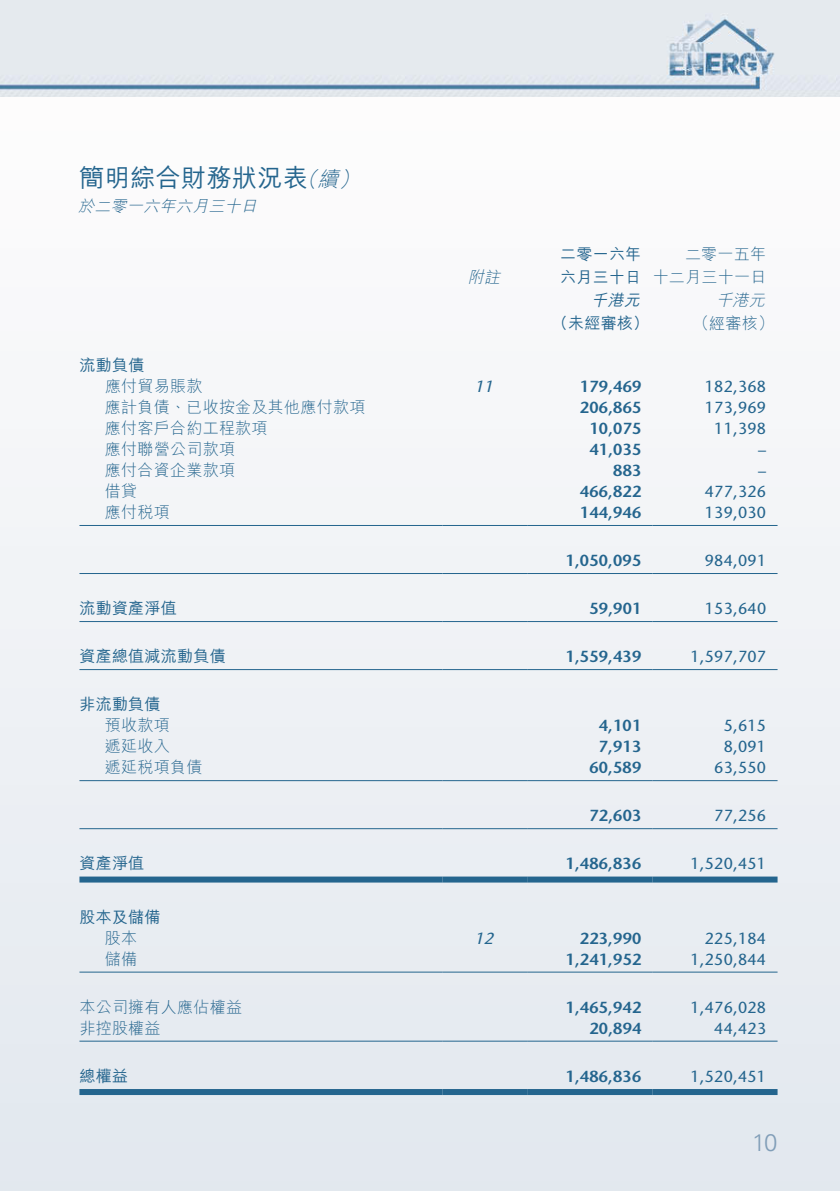
<style>
.page{position:relative;width:840px;height:1191px;background:#fff}
.page>*{position:absolute;margin:0;border:0;box-sizing:border-box;transform-origin:0 0}
.t1{font:500 25px "M Hei HK";letter-spacing:.015em;color:#24658e}
.t2{font:300 24px "Univers LT Std";color:#819eb8}
.t3{font:italic 300 21px "M Hei HK";color:#24658e}
.t4{font:600 16px "Stone Sans Std";letter-spacing:.015em;color:#24658e}
.t5{font:500 16px "Stone Sans Std";letter-spacing:.015em;color:#24658e}
.t6{font:300 16px/23px "M Hei HK";letter-spacing:.015em;color:#24658e;text-align:right}
.t7{font:500 16px/23px "M Hei HK";letter-spacing:.015em;color:#24658e}
.t8{font:italic 300 16px "M Hei HK";color:#24658e}
.t9{font:italic 500 16px "Stone Sans Std";color:#24658e}
.t10{font:italic 500 16px "M Hei HK";color:#24658e}
</style>
<div class="page">
<div style="left:0;top:0;width:839px;height:1191px;background:linear-gradient(to right,#eff2f5,#eff2f5)"></div>
<img style="left:0;top:0;width:839px;height:96px">
<hr style="left:79px;top:525px;width:363px;height:1px;background:#24658e">
<hr style="left:442px;top:525px;width:85px;height:1px;background:#24658e">
<hr style="left:527px;top:525px;width:125px;height:1px;background:#24658e">
<hr style="left:652px;top:525px;width:125px;height:1px;background:#24658e">
<hr style="left:79px;top:573px;width:363px;height:1px;background:#24658e">
<hr style="left:442px;top:573px;width:85px;height:1px;background:#24658e">
<hr style="left:527px;top:573px;width:125px;height:1px;background:#24658e">
<hr style="left:652px;top:573px;width:125px;height:1px;background:#24658e">
<hr style="left:79px;top:621px;width:363px;height:1px;background:#24658e">
<hr style="left:442px;top:621px;width:85px;height:1px;background:#24658e">
<hr style="left:527px;top:621px;width:125px;height:1px;background:#24658e">
<hr style="left:652px;top:621px;width:125px;height:1px;background:#24658e">
<hr style="left:79px;top:669px;width:363px;height:1px;background:#24658e">
<hr style="left:442px;top:669px;width:85px;height:1px;background:#24658e">
<hr style="left:527px;top:669px;width:125px;height:1px;background:#24658e">
<hr style="left:652px;top:669px;width:125px;height:1px;background:#24658e">
<hr style="left:79px;top:780px;width:363px;height:1px;background:#24658e">
<hr style="left:442px;top:780px;width:85px;height:1px;background:#24658e">
<hr style="left:527px;top:780px;width:125px;height:1px;background:#24658e">
<hr style="left:652px;top:780px;width:125px;height:1px;background:#24658e">
<hr style="left:79px;top:828px;width:363px;height:1px;background:#24658e">
<hr style="left:442px;top:828px;width:85px;height:1px;background:#24658e">
<hr style="left:527px;top:828px;width:125px;height:1px;background:#24658e">
<hr style="left:652px;top:828px;width:125px;height:1px;background:#24658e">
<div style="left:79px;top:876px;width:363px;height:6px;background:#24658e"></div>
<div style="left:442px;top:876px;width:85px;height:6px;background:#24658e"></div>
<div style="left:527px;top:876px;width:125px;height:6px;background:#24658e"></div>
<div style="left:652px;top:876px;width:125px;height:6px;background:#24658e"></div>
<hr style="left:79px;top:971px;width:363px;height:1px;background:#24658e">
<hr style="left:442px;top:971px;width:85px;height:1px;background:#24658e">
<hr style="left:527px;top:971px;width:125px;height:1px;background:#24658e">
<hr style="left:652px;top:971px;width:125px;height:1px;background:#24658e">
<hr style="left:79px;top:1040px;width:363px;height:1px;background:#24658e">
<hr style="left:442px;top:1040px;width:85px;height:1px;background:#24658e">
<hr style="left:527px;top:1040px;width:125px;height:1px;background:#24658e">
<hr style="left:652px;top:1040px;width:125px;height:1px;background:#24658e">
<div style="left:79px;top:1089px;width:363px;height:6px;background:#24658e"></div>
<div style="left:442px;top:1089px;width:85px;height:6px;background:#24658e"></div>
<div style="left:527px;top:1089px;width:125px;height:6px;background:#24658e"></div>
<div style="left:652px;top:1089px;width:125px;height:6px;background:#24658e"></div>
<h1 class="t1" style="left:79px;top:159px;width:230px">簡明綜合財務狀況表</h1>
<p class="t8" style="left:78px;top:195px;width:185px">於二零一六年六月三十日</p>
<h3 class="t3" style="left:317px;top:164px;width:29px">續</h3>
<h3 class="t3" style="left:296px;top:164px;width:29px">（</h3>
<h3 class="t3" style="left:339px;top:164px;width:29px">(</h3>
<p class="t8" style="left:467px;top:266px;width:39px">附註</p>
<p class="t7" style="left:560px;top:241px;width:83px">二零一六年六月三十日</p>
<p class="t6" style="left:652px;top:242px;width:115px">二零一五年<br>十二月三十一日</p>
<p class="t8" style="left:715px;top:289px;width:55px">千港元</p>
<p class="t10" style="left:591px;top:288px;width:55px">千港元</p>
<p class="t7" style="left:551px;top:310px;width:99px">（未經審核）</p>
<p class="t6" style="left:692px;top:311px;width:83px">（經審核(</p>
<p class="t7" style="left:79px;top:352px;width:66px">流動負債</p>
<p class="t6" style="left:105px;top:374px;width:99px">應付貿易賬款</p>
<p class="t9" style="left:474px;top:377px;width:25px">11</p>
<p class="t4" style="left:579px;top:377px;width:63px">179,469</p>
<p class="t5" style="left:704px;top:377px;width:63px">182,368</p>
<p class="t6" style="left:105px;top:395px;width:262px">應計負債、已收按金及其他應付款項</p>
<p class="t4" style="left:579px;top:398px;width:63px">206,865</p>
<p class="t5" style="left:704px;top:398px;width:63px">173,969</p>
<p class="t6" style="left:105px;top:416px;width:164px">應付客戶合約工程款項</p>
<p class="t4" style="left:589px;top:419px;width:53px">10,075</p>
<p class="t5" style="left:713px;top:419px;width:53px">11,398</p>
<p class="t6" style="left:105px;top:437px;width:131px">應付聯營公司款項</p>
<p class="t4" style="left:589px;top:440px;width:53px">41,035</p>
<p class="t5" style="left:757px;top:440px;width:9px">–</p>
<p class="t6" style="left:105px;top:458px;width:131px">應付合資企業款項</p>
<p class="t4" style="left:613px;top:461px;width:30px">883</p>
<p class="t5" style="left:757px;top:461px;width:9px">–</p>
<p class="t6" style="left:105px;top:479px;width:34px">借貸</p>
<p class="t4" style="left:579px;top:481px;width:63px">466,822</p>
<p class="t5" style="left:704px;top:482px;width:63px">477,326</p>
<p class="t6" style="left:105px;top:500px;width:66px">應付稅項</p>
<p class="t4" style="left:579px;top:502px;width:63px">144,946</p>
<p class="t5" style="left:704px;top:503px;width:63px">139,030</p>
<p class="t4" style="left:565px;top:551px;width:77px">1,050,095</p>
<p class="t5" style="left:704px;top:551px;width:63px">984,091</p>
<p class="t7" style="left:79px;top:595px;width:99px">流動資產淨值</p>
<p class="t4" style="left:589px;top:599px;width:53px">59,901</p>
<p class="t5" style="left:704px;top:599px;width:63px">153,640</p>
<p class="t7" style="left:79px;top:643px;width:148px">資產總值減流動負債</p>
<p class="t7" style="left:79px;top:691px;width:83px">非流動負債</p>
<p class="t4" style="left:565px;top:647px;width:77px">1,559,439</p>
<p class="t5" style="left:690px;top:647px;width:77px">1,597,707</p>
<p class="t6" style="left:105px;top:713px;width:66px">預收款項</p>
<p class="t4" style="left:598px;top:716px;width:44px">4,101</p>
<p class="t5" style="left:723px;top:716px;width:44px">5,615</p>
<p class="t6" style="left:105px;top:734px;width:66px">遞延收入</p>
<p class="t4" style="left:598px;top:737px;width:44px">7,913</p>
<p class="t5" style="left:723px;top:737px;width:44px">8,091</p>
<p class="t6" style="left:105px;top:755px;width:99px">遞延稅項負債</p>
<p class="t4" style="left:589px;top:758px;width:53px">60,589</p>
<p class="t5" style="left:713px;top:758px;width:53px">63,550</p>
<p class="t4" style="left:589px;top:806px;width:53px">72,603</p>
<p class="t5" style="left:713px;top:806px;width:53px">77,256</p>
<p class="t7" style="left:79px;top:850px;width:66px">資產淨值</p>
<p class="t7" style="left:79px;top:904px;width:83px">股本及儲備</p>
<p class="t4" style="left:565px;top:854px;width:77px">1,486,836</p>
<p class="t5" style="left:690px;top:854px;width:77px">1,520,451</p>
<p class="t6" style="left:105px;top:925px;width:34px">股本</p>
<p class="t9" style="left:474px;top:928px;width:25px">12</p>
<p class="t4" style="left:579px;top:928px;width:63px">223,990</p>
<p class="t5" style="left:704px;top:928px;width:63px">225,184</p>
<p class="t6" style="left:105px;top:946px;width:34px">儲備</p>
<p class="t4" style="left:565px;top:949px;width:77px">1,241,952</p>
<p class="t5" style="left:690px;top:949px;width:77px">1,250,844</p>
<p class="t6" style="left:79px;top:994px;width:164px">本公司擁有人應佔權益</p>
<p class="t4" style="left:565px;top:997px;width:77px">1,465,942</p>
<p class="t5" style="left:690px;top:997px;width:77px">1,476,028</p>
<p class="t6" style="left:79px;top:1015px;width:83px">非控股權益</p>
<p class="t4" style="left:589px;top:1018px;width:53px">20,894</p>
<p class="t5" style="left:713px;top:1018px;width:53px">44,423</p>
<p class="t7" style="left:79px;top:1063px;width:50px">總權益</p>
<p class="t4" style="left:565px;top:1066px;width:77px">1,486,836</p>
<p class="t5" style="left:690px;top:1066px;width:77px">1,520,451</p>
<h2 class="t2" style="left:751px;top:1127px;width:27px">10</h2>
</div>
